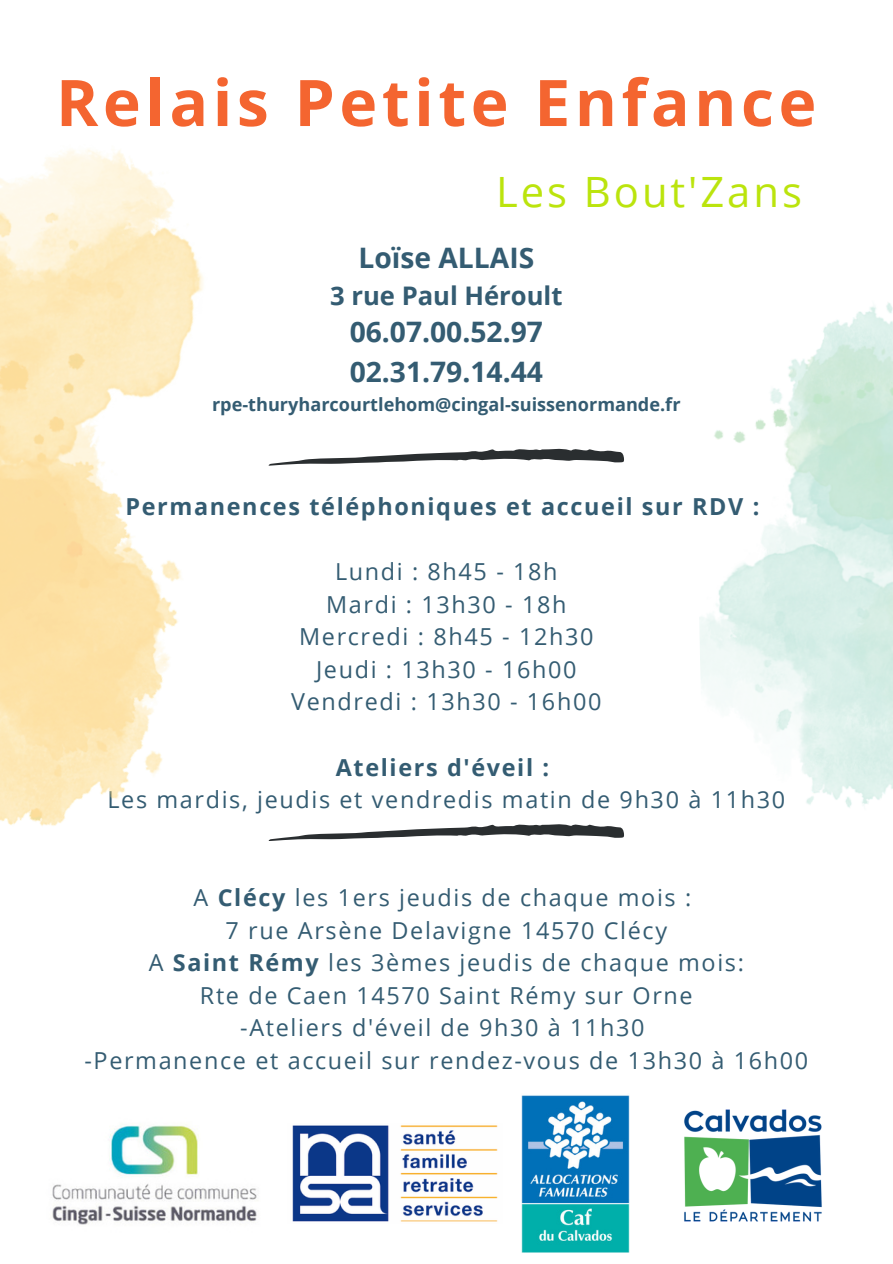
<style>
.page{position:relative;width:893px;height:1264px;background:#fff}
.page>*{position:absolute;margin:0;border:0;box-sizing:border-box;transform-origin:0 0}
.t1{font:700 64.2px "Open Sans";letter-spacing:.07em;color:#f46530}
.t2{font:41.7px "Open Sans";letter-spacing:.07em;color:#bbe40d}
.t3{font:700 28.2px "Open Sans";color:#345c72}
.t4{font:700 25.65px "Open Sans";color:#345c72}
.t5{font:23.4px "Open Sans";letter-spacing:.07em;color:#345c72}
.t6{font:700 23.4px "Open Sans";letter-spacing:.07em;color:#345c72}
.t7{font:700 18.15px "Open Sans";color:#345c72}
.s1{font-weight:700}
</style>
<div class="page">
<svg style="left:395px;top:448px;width:229px;height:15px"></svg>
<svg style="left:395px;top:824px;width:229px;height:14px"></svg>
<img style="left:522px;top:1095px;width:107px;height:157px">
<img style="left:292px;top:1125px;width:206px;height:97px">
<img style="left:52px;top:1125px;width:205px;height:100px">
<img style="left:684px;top:1109px;width:138px;height:113px">
<img style="left:0;top:149px;width:395px;height:692px">
<img style="left:699px;top:302px;width:193px;height:506px">
<p class="t1" style="left:56px;top:57px;width:761px">Relais Petite Enfance</p>
<p class="t2" style="left:496px;top:162px;width:307px">Les Bout'Zans</p>
<p class="t3" style="left:358px;top:238px;width:177px">Loïse ALLAIS</p>
<p class="t4" style="left:330px;top:278px;width:234px">3 rue Paul Héroult</p>
<p class="t3" style="left:349px;top:312px;width:195px">06.07.00.52.97</p>
<p class="t3" style="left:349px;top:351px;width:195px">02.31.79.14.44</p>
<p class="t7" style="left:212px;top:391px;width:470px">rpe-thuryharcourtlehom@cingal-suissenormande.fr</p>
<p class="t6" style="left:125px;top:489px;width:635px">Permanences téléphoniques et accueil sur RDV :</p>
<p class="t5" style="left:335px;top:555px;width:224px">Lundi : 8h45 - 18h</p>
<p class="t5" style="left:326px;top:587px;width:242px">Mardi : 13h30 - 18h</p>
<p class="t5" style="left:299px;top:620px;width:296px">Mercredi : 8h45 - 12h30</p>
<p class="t5" style="left:316px;top:652px;width:262px">Jeudi : 13h30 - 16h00</p>
<p class="t5" style="left:291px;top:685px;width:311px">Vendredi : 13h30 - 16h00</p>
<p class="t6" style="left:336px;top:750px;width:215px">Ateliers d'éveil :</p>
<p class="t5" style="left:107px;top:783px;width:679px">Les mardis, jeudis et vendredis matin de 9h30 à 11h30</p>
<p class="t5" style="left:193px;top:881px;width:499px">A <span class="s1">Clécy</span> les 1ers jeudis de chaque mois :</p>
<p class="t5" style="left:225px;top:913px;width:443px">7 rue Arsène Delavigne 14570 Clécy</p>
<p class="t5" style="left:149px;top:946px;width:596px">A <span class="s1">Saint Rémy</span> les 3èmes jeudis de chaque mois:</p>
<p class="t5" style="left:200px;top:978px;width:494px">Rte de Caen 14570 Saint Rémy sur Orne</p>
<p class="t5" style="left:240px;top:1011px;width:406px">-Ateliers d'éveil de 9h30 à 11h30</p>
<p class="t5" style="left:84px;top:1044px;width:725px">-Permanence et accueil sur rendez-vous de 13h30 à 16h00</p>
</div>
